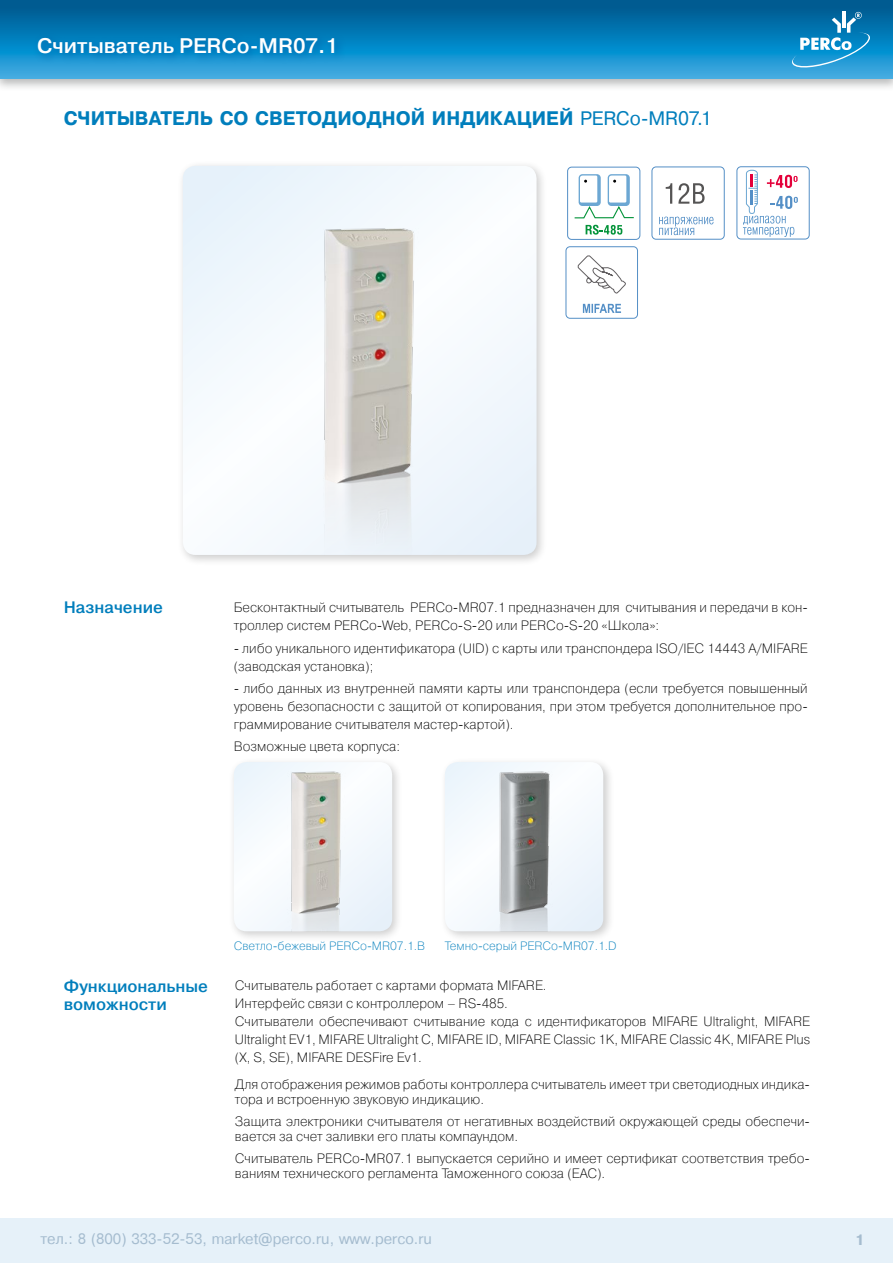
<style>
.page{position:relative;width:893px;height:1263px;background:#fff}
.page>*{position:absolute;margin:0;border:0;box-sizing:border-box;transform-origin:0 0}
.t1{font:700 21px "Pragmatica Light C";color:#fff}
.t2{font:19.5px "Pragmatica Bold Cyrillic";color:#007ebc}
.t3{font:700 16.5px/18px "Pragmatica Light C";color:#007ebc}
.t4{font:15px "Pragmatica Plain";color:#a5bccf}
.t5{font:15px "Pragmatica Bold Cyrillic";color:#a5bccf}
.t6{font:13.5px/18px "Pragmatica Light C";color:#000}
.t7{font:12px "Pragmatica Light C";color:#007ebc}
.s1{font-family:"Pragmatica C"}
</style>
<div class="page">
<div style="left:0;top:0;width:893px;height:92px;background:#535556;opacity:.41"></div>
<svg style="left:0;top:0;width:893px;height:79px;background:#107fb9"></svg>
<div style="left:0;top:1219px;width:893px;height:44px;background:#e6f1f9"></div>
<div style="left:177px;top:160px;width:371px;height:407px;background:#000;opacity:.2"></div>
<svg style="left:183px;top:166px;width:354px;height:389px"></svg>
<svg style="left:792px;top:12px;width:78px;height:57px;background:#3095c8"></svg>
<div style="left:652px;top:167px;width:72px;height:72px;border:1px solid #548fc6;border-radius:4px"></div>
<svg style="left:666px;top:183px;width:6px;height:21px"></svg>
<svg style="left:678px;top:183px;width:27px;height:21px"></svg>
<svg style="left:659px;top:217px;width:54px;height:18px"></svg>
<img style="left:305px;top:217px;width:124px;height:339px">
<div style="left:33px;top:32px;width:313px;height:32px;background:#00579f;opacity:.75"></div>
<div style="left:566px;top:247px;width:72px;height:71px;border:1px solid #548fc6;border-radius:4px"></div>
<svg style="left:577px;top:255px;width:49px;height:39px"></svg>
<svg style="left:586px;top:225px;width:36px;height:10px"></svg>
<div style="left:567px;top:167px;width:73px;height:73px;border:1px solid #548fc6;border-radius:4px"></div>
<svg style="left:574px;top:174px;width:60px;height:45px"></svg>
<div style="left:737px;top:167px;width:72px;height:72px;border:1px solid #548fc6;border-radius:4px"></div>
<svg style="left:743px;top:169px;width:55px;height:68px"></svg>
<div style="left:439px;top:756px;width:176px;height:187px;background:#000;opacity:.2"></div>
<svg style="left:445px;top:762px;width:158px;height:169px"></svg>
<div style="left:228px;top:756px;width:176px;height:187px;background:#000;opacity:.2"></div>
<svg style="left:234px;top:762px;width:158px;height:169px"></svg>
<img style="left:281px;top:765px;width:69px;height:166px">
<img style="left:470px;top:765px;width:108px;height:166px">
<svg style="left:583px;top:304px;width:38px;height:9px"></svg>
<h1 class="t1" style="left:37px;top:34px;width:302px">Считыватель PERCo-MR07.1</h1>
<h2 class="t2" style="left:64px;top:108px;width:649px">СЧИТЫВАТЕЛЬ СО СВЕТОДИОДНОЙ ИНДИКАЦИЕЙ <span class="s1">PERCo-MR07.1</span></h2>
<p class="t3" style="left:64px;top:598px;width:101px">Назначение</p>
<p class="t6" style="left:234px;top:599px;width:576px">Бесконтактный считыватель PERCo-MR07.1 предназначен для считывания и передачи в кон&shy;троллер систем PERCo-Web, PERCo-S-20 или PERCo-S-20 «Школа»:</p>
<p class="t6" style="left:234px;top:639px;width:576px">- либо уникального идентификатора (UID) с карты или транспондера ISO/IEC 14443 A/MIFARE (заводская установка);</p>
<p class="t6" style="left:234px;top:679px;width:576px;text-align:justify">- либо данных из внутренней памяти карты или транспондера (если требуется повышенный уровень безопасности с защитой от копирования, при этом требуется дополнительное про&shy;граммирование считывателя мастер-картой).</p>
<p class="t6" style="left:234px;top:738px;width:168px">Возможные цвета корпуса:</p>
<p class="t7" style="left:234px;top:939px;width:193px">Светло-бежевый PERCo-MR07.1.B</p>
<p class="t7" style="left:445px;top:939px;width:173px">Темно-серый PERCo-MR07.1.D</p>
<p class="t3" style="left:64px;top:977px;width:146px">Функциональные воможности</p>
<p class="t6" style="left:235px;top:976px;width:577px">Считыватель работает с картами формата MIFARE.<br>Интерфейс связи с контроллером – RS-485.<br>Считыватели обеспечивают считывание кода с идентификаторов MIFARE Ultralight, MIFARE Ultralight EV1, MIFARE Ultralight C, MIFARE ID, MIFARE Classic 1K, MIFARE Classic 4K, MIFARE Plus (X, S, SE), MIFARE DESFire Ev1.</p>
<p class="t6" style="left:235px;top:1077px;width:577px;line-height:15px">Для отображения режимов работы контроллера считыватель имеет три светодиодных индика&shy;тора и встроенную звуковую индикацию.</p>
<p class="t6" style="left:235px;top:1114px;width:577px;line-height:15px">Защита электроники считывателя от негативных воздействий окружающей среды обеспечи&shy;вается за счет заливки его платы компаундом.</p>
<p class="t6" style="left:235px;top:1151px;width:577px;line-height:15px">Считыватель PERCo-MR07.1 выпускается серийно и имеет сертификат соответствия требо&shy;ваниям технического регламента Таможенного союза (EAC).</p>
<p class="t4" style="left:40px;top:1231px;width:393px">тел.: 8 (800) 333-52-53, market@perco.ru, www.perco.ru</p>
<p class="t5" style="left:855px;top:1231px;width:11px">1</p>
</div>
